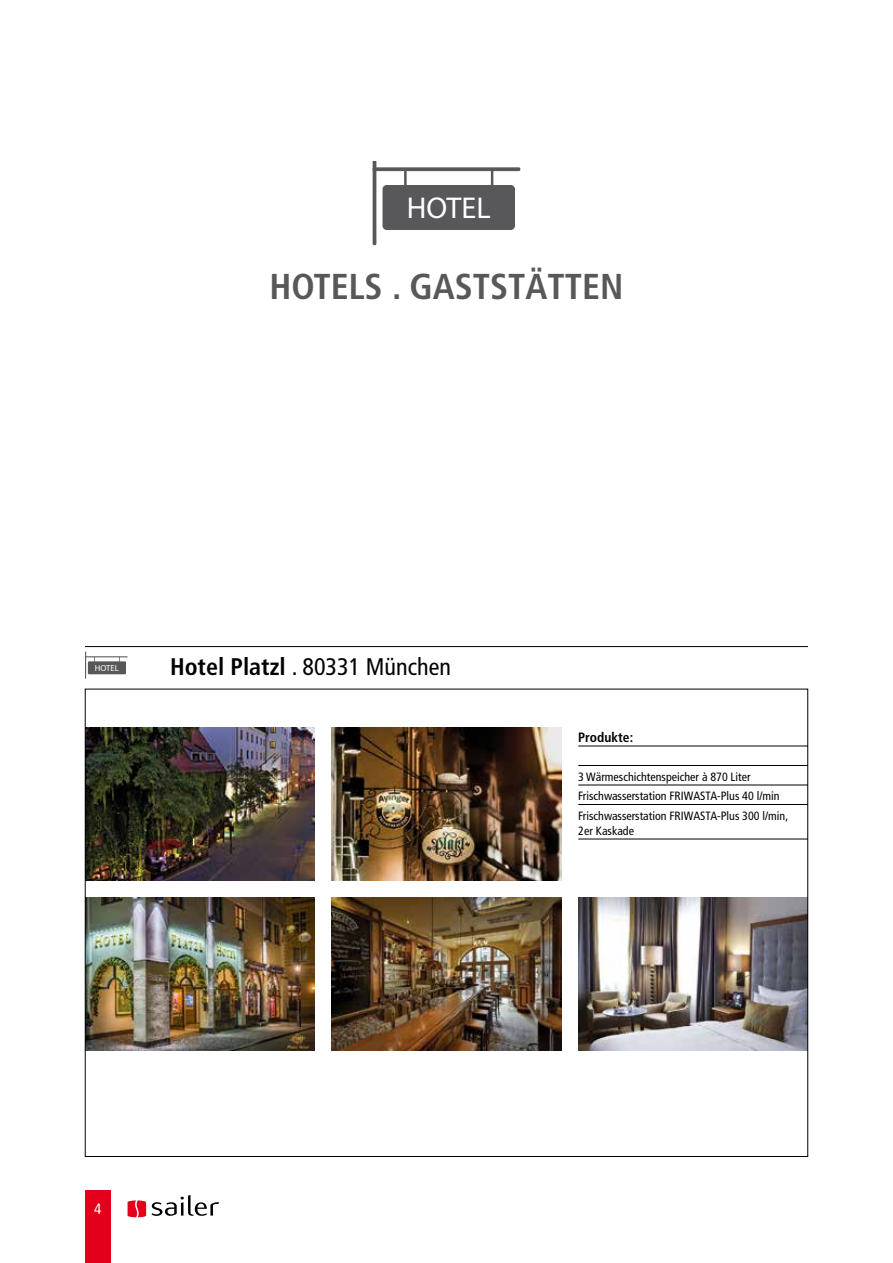
<style>
.page{position:relative;width:893px;height:1263px;background:#fff}
.page>*{position:absolute;margin:0;border:0;box-sizing:border-box;transform-origin:0 0}
.t1{font:700 condensed 36px "Frutiger";color:#58585a}
.t2{font:30.15px "Myriad Pro";color:#fff}
.t3{font:condensed 24px "Frutiger";color:#000}
.t4{font:condensed 15px "Frutiger";color:#fff}
.t5{font:700 condensed 13.5px "Frutiger";color:#000}
.t6{font:condensed 12px/19.5px "Frutiger";color:#000}
.t7{font:8.7px "Myriad Pro";color:#fff}
.s1{font-weight:700}
</style>
<div class="page">
<svg style="left:152px;top:1195px;width:67px;height:21px"></svg>
<svg style="left:128px;top:1200px;width:18px;height:17px"></svg>
<div style="left:85px;top:1191px;width:26px;height:72px;background:#e2001a"></div>
<hr style="left:578px;top:746px;width:230px;height:1px;background:#000">
<hr style="left:578px;top:765px;width:230px;height:1px;background:#000">
<hr style="left:578px;top:785px;width:230px;height:1px;background:#000">
<hr style="left:578px;top:804px;width:230px;height:1px;background:#000">
<hr style="left:578px;top:839px;width:230px;height:1px;background:#000">
<div style="left:88px;top:661px;width:38px;height:13px;background:#58585a"></div>
<svg style="left:85px;top:651px;width:1px;height:28px"></svg>
<hr style="left:85px;top:656px;width:43px;height:1px;background:#58585a">
<hr style="left:85px;top:646px;width:723px;height:1px;background:#000">
<img style="left:87px;top:727px;width:228px;height:153px">
<img style="left:87px;top:897px;width:228px;height:153px">
<img style="left:332px;top:727px;width:229px;height:153px">
<img style="left:332px;top:897px;width:229px;height:153px">
<img style="left:578px;top:897px;width:228px;height:153px">
<div style="left:382px;top:185px;width:133px;height:45px;background:#58585a;border-radius:4px"></div>
<svg style="left:373px;top:162px;width:3px;height:83px"></svg>
<svg style="left:373px;top:167px;width:147px;height:4px"></svg>
<hr style="left:404px;top:169px;width:3px;height:19px;background:#58585a">
<svg style="left:491px;top:169px;width:2px;height:16px"></svg>
<h2 class="t2" style="left:407px;top:189px;width:85px">HOTEL</h2>
<h1 class="t1" style="left:270px;top:265px;width:355px">HOTELS . GASTSTÄTTEN</h1>
<p class="t7" style="left:95px;top:663px;width:26px">HOTEL</p>
<h3 class="t3" style="left:170px;top:653px;width:282px"><span class="s1">Hotel Platzl</span> . 80331 München</h3>
<p class="t5" style="left:578px;top:729px;width:56px">Produkte:</p>
<p class="t6" style="left:578px;top:767px;width:211px">3 Wärmeschichtenspeicher à 870 Liter<br>Frischwasserstation FRIWASTA-Plus 40 l/min<br>Frischwasserstation FRIWASTA-Plus 300 l/min,</p>
<p class="t6" style="left:578px;top:821px;width:57px">2er Kaskade</p>
<p class="t4" style="left:94px;top:1200px;width:9px">4</p>
</div>
